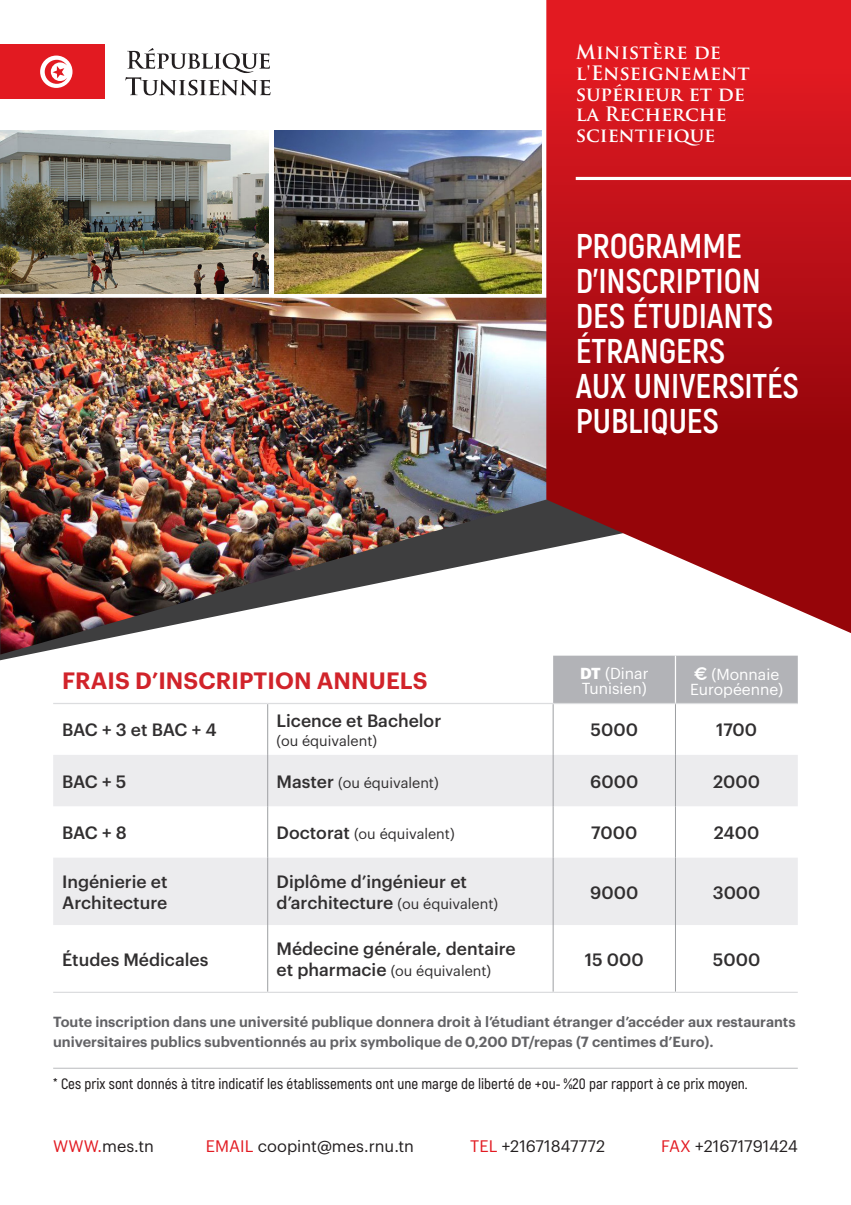
<style>
.page{position:relative;width:851px;height:1205px;background:#fff}
.page>*{position:absolute;margin:0;border:0;box-sizing:border-box;transform-origin:0 0}
.t1{font:700 34.38px/35px "Akrobat";color:#fff}
.t2{font:600 23.12px "Graphik";letter-spacing:.005em;color:#d1232a}
.t3{font:20px "Chalet New York Nineteen Eighty";color:#fff}
.t4{font:700 19.38px/20.6px "Trajan Pro";color:#fff}
.t5{font:500 17.5px/21.9px "Graphik";color:#312f30}
.t6{font:16.38px "Graphik";color:#231f20}
.t7{font:15.62px "Graphik";color:#fff}
.t8{font:600 15px "Akrobat";color:#231f20}
.t9{font:600 14.38px/20px "Graphik";color:#636366}
.t10{font:14.38px "Graphik";color:#312f30}
.s1{font-weight:700}
.s2{color:#e21a21}
</style>
<div class="page">
<div style="left:553px;top:656px;width:244px;height:47px;background:#b2b3b7"></div>
<svg style="left:53px;top:755px;width:744px;height:170px;fill:#ececee"></svg>
<hr style="left:674px;top:656px;width:2px;height:47px;background:#fff">
<hr style="left:267px;top:704px;width:1px;height:51px;background:#9d9fa2">
<hr style="left:553px;top:704px;width:1px;height:51px;background:#9d9fa2">
<hr style="left:675px;top:704px;width:1px;height:51px;background:#9d9fa2">
<hr style="left:267px;top:755px;width:1px;height:51px;background:#9d9fa2">
<hr style="left:553px;top:755px;width:1px;height:51px;background:#9d9fa2">
<hr style="left:675px;top:755px;width:1px;height:51px;background:#9d9fa2">
<hr style="left:267px;top:806px;width:1px;height:51px;background:#9d9fa2">
<hr style="left:553px;top:806px;width:1px;height:51px;background:#9d9fa2">
<hr style="left:675px;top:806px;width:1px;height:51px;background:#9d9fa2">
<hr style="left:267px;top:857px;width:1px;height:68px;background:#9d9fa2">
<hr style="left:553px;top:857px;width:1px;height:68px;background:#9d9fa2">
<hr style="left:675px;top:857px;width:1px;height:68px;background:#9d9fa2">
<hr style="left:267px;top:925px;width:1px;height:67px;background:#9d9fa2">
<hr style="left:553px;top:925px;width:1px;height:67px;background:#9d9fa2">
<hr style="left:675px;top:925px;width:1px;height:67px;background:#9d9fa2">
<hr style="left:53px;top:703px;width:215px;height:1px;background:#dcdddf">
<hr style="left:268px;top:703px;width:285px;height:1px;background:#dcdddf">
<hr style="left:553px;top:703px;width:122px;height:1px;background:#dcdddf">
<hr style="left:675px;top:703px;width:122px;height:1px;background:#dcdddf">
<hr style="left:53px;top:992px;width:215px;height:1px;background:#dcdddf">
<hr style="left:268px;top:992px;width:285px;height:1px;background:#dcdddf">
<hr style="left:553px;top:992px;width:122px;height:1px;background:#dcdddf">
<hr style="left:675px;top:992px;width:122px;height:1px;background:#dcdddf">
<hr style="left:53px;top:1067px;width:744px;height:2px;background:#c7c8ca">
<img style="left:0;top:298px;width:546px;height:356px">
<div style="left:0;top:45px;width:105px;height:54px;background:#e21a21"></div>
<div style="left:40px;top:56px;width:32px;height:32px;background:#fff;border-radius:50%"></div>
<svg style="left:45px;top:60px;width:22px;height:24px"></svg>
<svg style="left:125px;top:48px;width:145px;height:47px"></svg>
<svg style="left:546px;top:0;width:304px;height:633px;background:#bd262c"></svg>
<hr style="left:575px;top:177px;width:275px;height:3px;background:#fff">
<img style="left:0;top:130px;width:269px;height:164px">
<img style="left:274px;top:130px;width:267px;height:164px">
<p class="t4" style="left:575px;top:42px;width:175px">Ministère de<br>'l Enseignement supérieur et de la Recherche scientifique</p>
<p class="t1" style="left:575px;top:229px;width:225px">PROGRAMME ’DINSCRIPTION<br>DES ÉTUDIANTS<br>ÉTRANGERS<br>AUX UNIVERSITÉS<br>PUBLIQUES</p>
<p class="t7" style="left:580px;top:661px;width:70px"><span class="s1">DT</span> (Dinar</p>
<p class="t2" style="left:62px;top:663px;width:367px">FRAIS D’INSCRIPTION ANNUELS</p>
<p class="t7" style="left:581px;top:676px;width:67px">Tunisien(</p>
<p class="t3" style="left:694px;top:660px;width:15px">¤</p>
<p class="t7" style="left:690px;top:677px;width:95px">Européenne(</p>
<p class="t7" style="left:711px;top:662px;width:69px">(Monnaie</p>
<p class="t5" style="left:276px;top:708px;width:166px">Licence et Bachelor</p>
<p class="t5" style="left:62px;top:717px;width:156px">BAC 3+ et BAC 4+</p>
<p class="t5" style="left:716px;top:717px;width:43px">1700</p>
<p class="t5" style="left:590px;top:717px;width:49px">5000</p>
<p class="t10" style="left:276px;top:730px;width:102px">(ou équivalent(</p>
<p class="t5" style="left:62px;top:769px;width:66px">BAC 5+</p>
<p class="t5" style="left:276px;top:769px;width:59px">Master</p>
<p class="t10" style="left:338px;top:772px;width:102px">(ou équivalent(</p>
<p class="t5" style="left:590px;top:769px;width:49px">6000</p>
<p class="t5" style="left:713px;top:769px;width:48px">2000</p>
<p class="t5" style="left:62px;top:820px;width:66px">BAC 8+</p>
<p class="t5" style="left:62px;top:869px;width:107px">Ingénierie et<br>Architecture</p>
<p class="t5" style="left:276px;top:869px;width:192px">Diplôme d’ingénieur et</p>
<p class="t5" style="left:591px;top:820px;width:47px">7000</p>
<p class="t5" style="left:713px;top:820px;width:47px">2400</p>
<p class="t5" style="left:276px;top:820px;width:75px">Doctorat</p>
<p class="t10" style="left:354px;top:823px;width:102px">(ou équivalent(</p>
<p class="t5" style="left:590px;top:880px;width:50px">9000</p>
<p class="t5" style="left:712px;top:880px;width:49px">3000</p>
<p class="t5" style="left:276px;top:890px;width:118px">d’architecture</p>
<p class="t5" style="left:276px;top:936px;width:240px">Médecine générale, dentaire</p>
<p class="t10" style="left:397px;top:893px;width:102px">(ou équivalent(</p>
<p class="t5" style="left:62px;top:947px;width:148px">Études Médicales</p>
<p class="t5" style="left:712px;top:947px;width:49px">5000</p>
<p class="t5" style="left:584px;top:947px;width:60px">15 000</p>
<p class="t5" style="left:276px;top:957px;width:111px">et pharmacie</p>
<p class="t10" style="left:390px;top:960px;width:102px">(ou équivalent(</p>
<p class="t9" style="left:53px;top:1011px;width:743px">Toute inscription dans une université publique donnera droit ’là étudiant étranger d’accéder aux restaurants universitaires publics subventionnés au prix symbolique de 0,200 DT/repas 7( centimes d’Euro .(</p>
<p class="t8" style="left:53px;top:1074px;width:696px">* Ces prix sont donnés à titre indicatif les établissements ont une marge de liberté de +ou- %20 par rapport à ce prix moyen.</p>
<p class="t6" style="left:53px;top:1133px;width:102px"><span class="s2">WWW.</span>mes.tn</p>
<p class="t6" style="left:206px;top:1133px;width:210px"><span class="s2">EMAIL</span> coopint@mes.rnu.tn</p>
<p class="t6" style="left:470px;top:1133px;width:136px"><span class="s2">TEL</span> +21671847772</p>
<p class="t6" style="left:661px;top:1133px;width:138px"><span class="s2">FAX</span> +21671791424</p>
</div>
